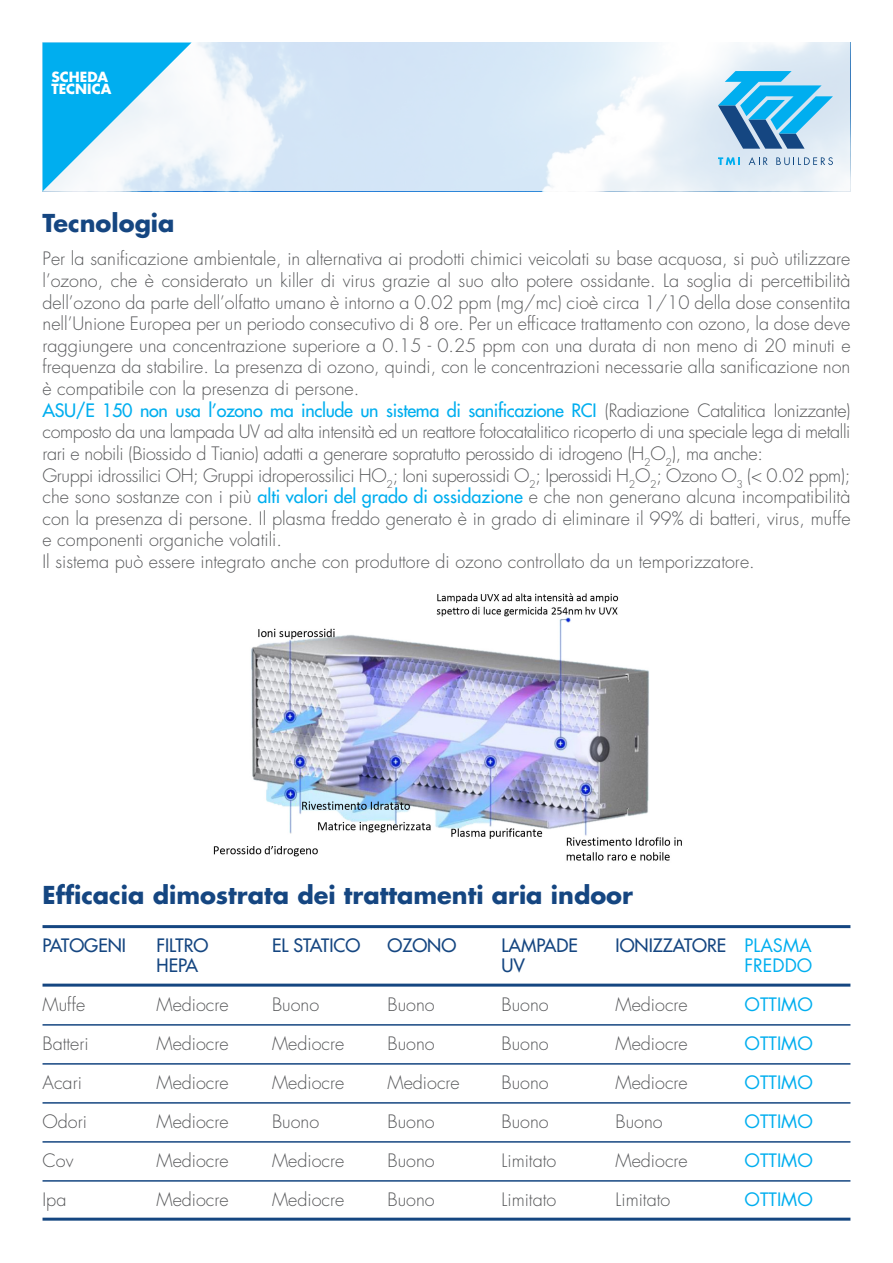
<style>
.page{position:relative;width:893px;height:1263px;background:#fff}
.page>*{position:absolute;margin:0;border:0;box-sizing:border-box;transform-origin:0 0}
.t1{font:700 24px "Futura";color:#154681}
.t2{font:300 18px/21.6px "Futura";color:#57585a;text-align:justify}
.t3{font:300 18px "Futura";letter-spacing:-.02em;color:#57585a}
.t4{font:18px "Futura";color:#154681}
.t5{font:18px "Futura";color:#00aeef}
.t6{font:700 13.65px "Futura";color:#fff}
.s1{font-weight:400;color:#00aeef}
.s2{color:#00aeef}
</style>
<div class="page">
<hr style="left:43px;top:925px;width:807px;height:3px;background:#154681">
<hr style="left:43px;top:983px;width:807px;height:3px;background:#154681">
<hr style="left:43px;top:1024px;width:807px;height:1px;background:#154681">
<hr style="left:43px;top:1063px;width:807px;height:1px;background:#154681">
<hr style="left:43px;top:1102px;width:807px;height:1px;background:#154681">
<hr style="left:43px;top:1141px;width:807px;height:1px;background:#154681">
<hr style="left:43px;top:1180px;width:807px;height:1px;background:#154681">
<hr style="left:43px;top:1217px;width:807px;height:3px;background:#154681">
<svg style="left:192px;top:43px;width:658px;height:148px;fill:#d9e9f7"></svg>
<svg style="left:718px;top:71px;width:115px;height:78px;background:#66b6de"></svg>
<svg style="left:718px;top:157px;width:22px;height:8px"></svg>
<svg style="left:749px;top:157px;width:19px;height:8px"></svg>
<svg style="left:776px;top:157px;width:57px;height:8px"></svg>
<svg style="left:43px;top:43px;width:149px;height:148px"></svg>
<img style="left:213px;top:593px;width:469px;height:268px">
<p class="t6" style="left:51px;top:67px;width:58px">SCHEDA</p>
<p class="t6" style="left:51px;top:79px;width:61px">TECNICA</p>
<p class="t1" style="left:43px;top:206px;width:133px">Tecnologia</p>
<p class="t2" style="left:43px;top:248px;width:809px">Per la sanificazione ambientale, in alternativa ai prodotti chimici veicolati su base acquosa, si può utilizzare l’ozono, che è considerato un killer di virus grazie al suo alto potere ossidante. La soglia di percettibilità dell’ozono da parte dell’olfatto umano è intorno a 0.02 ppm (mg/mc) cioè circa 1/10 della dose consentita nell’Unione Europea per un periodo consecutivo di 8 ore. Per un efficace trattamento con ozono, la dose deve raggiungere una concentrazione superiore a 0.15 - 0.25 ppm con una durata di non meno di 20 minuti e frequenza da stabilire. La presenza di ozono, quindi, con le concentrazioni necessarie alla sanificazione non è compatibile con la presenza di persone.</p>
<p class="t2" style="left:43px;top:400px;width:809px"><span class="s1">ASU/E 150 non usa l’ozono ma include un sistema di sanificazione RCI</span> (Radiazione Catalitica Ionizzante) composto da una lampada UV ad alta intensità ed un reattore fotocatalitico ricoperto di una speciale lega di metalli rari e nobili (Biossido d Tianio) adatti a generare sopratutto perossido di idrogeno (H<sub>2</sub>O<sub>2</sub>), ma anche:</p>
<p class="t3" style="left:43px;top:463px;width:809px">Gruppi idrossilici OH; Gruppi idroperossilici HO<sub>2</sub>; Ioni superossidi O<sub>2</sub>; Iperossidi H<sub>2</sub>O<sub>2</sub>; Ozono O<sub>3</sub> (&lt; 0.02 ppm);</p>
<p class="t2" style="left:43px;top:486px;width:809px">che sono sostanze con i più <span class="s1">alti valori del grado di ossidazione</span> e che non generano alcuna incompatibilità con la presenza di persone. Il plasma freddo generato è in grado di eliminare il 99% di batteri, virus, muffe e componenti organiche volatili.</p>
<p class="t2" style="left:43px;top:551px;width:714px">Il sistema può essere integrato anche con produttore di ozono controllato da un temporizzatore.</p>
<p class="t1" style="left:43px;top:879px;width:592px">Efficacia dimostrata dei trattamenti aria indoor</p>
<p class="t4" style="left:43px;top:934px;width:85px">PATOGENI</p>
<p class="t4" style="left:157px;top:934px;width:53px">FILTRO</p>
<p class="t4" style="left:272px;top:934px;width:90px">EL STATICO</p>
<p class="t4" style="left:388px;top:934px;width:70px">OZONO</p>
<p class="t4" style="left:502px;top:934px;width:78px">LAMPADE</p>
<p class="t4" style="left:616px;top:934px;width:198px">IONIZZATORE <span class="s2">PLASMA</span></p>
<p class="t4" style="left:157px;top:953px;width:43px">HEPA</p>
<p class="t4" style="left:502px;top:953px;width:25px">UV</p>
<p class="t5" style="left:745px;top:952px;width:69px">FREDDO</p>
<p class="t2" style="left:43px;top:993px;width:44px">Muffe</p>
<p class="t2" style="left:157px;top:993px;width:74px">Mediocre</p>
<p class="t2" style="left:272px;top:993px;width:49px">Buono</p>
<p class="t2" style="left:388px;top:993px;width:49px">Buono</p>
<p class="t2" style="left:502px;top:993px;width:49px">Buono</p>
<p class="t2" style="left:616px;top:993px;width:74px">Mediocre</p>
<p class="t5" style="left:745px;top:991px;width:70px">OTTIMO</p>
<p class="t2" style="left:43px;top:1032px;width:48px">Batteri</p>
<p class="t2" style="left:157px;top:1032px;width:74px">Mediocre</p>
<p class="t2" style="left:272px;top:1032px;width:74px">Mediocre</p>
<p class="t2" style="left:388px;top:1032px;width:49px">Buono</p>
<p class="t2" style="left:502px;top:1032px;width:49px">Buono</p>
<p class="t2" style="left:616px;top:1032px;width:74px">Mediocre</p>
<p class="t5" style="left:745px;top:1030px;width:70px">OTTIMO</p>
<p class="t2" style="left:43px;top:1071px;width:41px">Acari</p>
<p class="t2" style="left:157px;top:1071px;width:74px">Mediocre</p>
<p class="t2" style="left:272px;top:1071px;width:74px">Mediocre</p>
<p class="t2" style="left:388px;top:1071px;width:74px">Mediocre</p>
<p class="t2" style="left:502px;top:1071px;width:49px">Buono</p>
<p class="t2" style="left:616px;top:1071px;width:74px">Mediocre</p>
<p class="t5" style="left:745px;top:1069px;width:70px">OTTIMO</p>
<p class="t2" style="left:43px;top:1110px;width:46px">Odori</p>
<p class="t2" style="left:157px;top:1110px;width:74px">Mediocre</p>
<p class="t2" style="left:272px;top:1110px;width:49px">Buono</p>
<p class="t2" style="left:388px;top:1110px;width:49px">Buono</p>
<p class="t2" style="left:502px;top:1110px;width:49px">Buono</p>
<p class="t2" style="left:616px;top:1110px;width:49px">Buono</p>
<p class="t5" style="left:745px;top:1108px;width:70px">OTTIMO</p>
<p class="t2" style="left:43px;top:1149px;width:32px">Cov</p>
<p class="t2" style="left:157px;top:1149px;width:74px">Mediocre</p>
<p class="t2" style="left:272px;top:1149px;width:74px">Mediocre</p>
<p class="t2" style="left:388px;top:1149px;width:49px">Buono</p>
<p class="t2" style="left:502px;top:1149px;width:56px">Limitato</p>
<p class="t2" style="left:616px;top:1149px;width:74px">Mediocre</p>
<p class="t5" style="left:745px;top:1147px;width:70px">OTTIMO</p>
<p class="t2" style="left:43px;top:1188px;width:25px">Ipa</p>
<p class="t2" style="left:157px;top:1188px;width:74px">Mediocre</p>
<p class="t2" style="left:272px;top:1188px;width:74px">Mediocre</p>
<p class="t2" style="left:388px;top:1188px;width:49px">Buono</p>
<p class="t2" style="left:502px;top:1188px;width:56px">Limitato</p>
<p class="t2" style="left:616px;top:1188px;width:56px">Limitato</p>
<p class="t5" style="left:745px;top:1186px;width:70px">OTTIMO</p>
</div>
